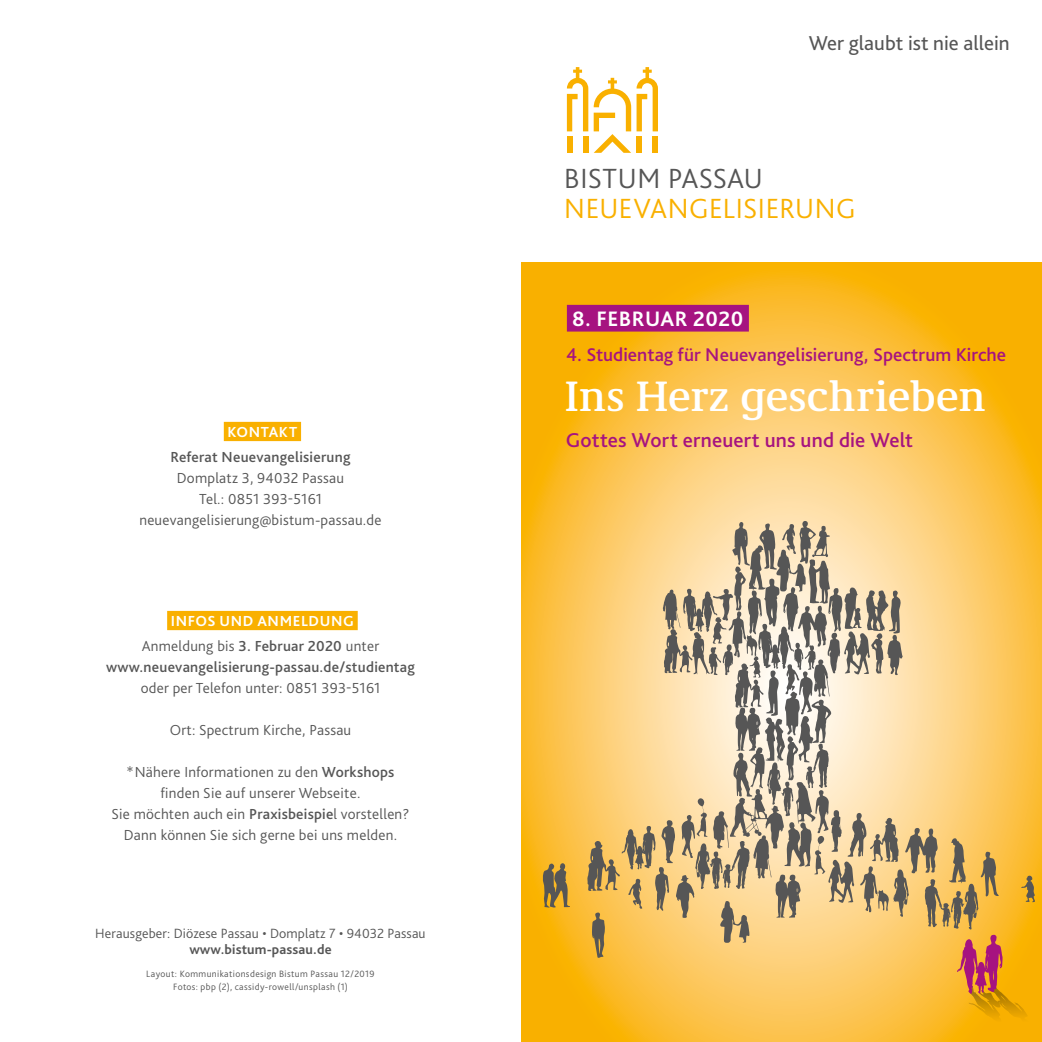
<style>
.page{position:relative;width:1042px;height:1042px;background:#fff}
.page>*{position:absolute;margin:0;border:0;box-sizing:border-box;transform-origin:0 0}
.Titel_BP-FlyTit{font:500 43.75px "Demos Next Pro";letter-spacing:-.005em;color:#fff}
.t1{font:300 29.05px "Bliss Pro";letter-spacing:.02em;color:#f9b000}
.t2{font:300 29.05px "Bliss Pro";letter-spacing:.01em;color:#565656}
.Markette_hinterlegt{font:700 21.88px "Bliss Pro";letter-spacing:.025em;color:#fff}
.Titel_BP-FlyTit-2{font:500 21px "Bliss Pro";letter-spacing:.005em;color:#a61380}
.t3{font:21px "Bliss Pro";color:#565656}
.Untertitel_BP-FlyTit{font:500 19.25px "Bliss Pro";color:#a61380}
.Fließtext_Kontakt{font:300 15.22px/21px "Bliss Pro";letter-spacing:.015em;color:#565656;text-align:center}
.Markette_Kontakt___F{font:300 15.22px "Bliss Pro";letter-spacing:.015em;color:#565656}
.Markette_Kontakt___F-2{font:500 15.22px "Bliss Pro";letter-spacing:.015em;color:#565656}
.Markette_Kontakt___F-3{font:700 15.22px "Bliss Pro";letter-spacing:.04em;color:#fff}
.Herausgeber___Flyer{font:300 14px "Bliss Pro";letter-spacing:.01em;color:#565656}
.Herausgeber___Flyer-2{font:700 14px "Bliss Pro";letter-spacing:.01em;color:#565656}
.Impressum___Flyer{font:300 9.62px/13.1px "Bliss Pro";letter-spacing:.04em;color:#565656;text-align:center}
.s1{font-weight:500}
</style>
<div class="page">
<svg style="left:521px;top:263px;width:521px;height:779px;background:#fbbe37"></svg>
<div style="left:567px;top:137px;width:5px;height:16px;background:#f9b000"></div>
<div style="left:583px;top:137px;width:5px;height:16px;background:#f9b000"></div>
<svg style="left:567px;top:67px;width:21px;height:64px"></svg>
<svg style="left:594px;top:67px;width:64px;height:86px"></svg>
<div style="left:567px;top:305px;width:182px;height:26px;background:#a61380"></div>
<svg style="left:542px;top:863px;width:28px;height:45px"></svg>
<svg style="left:587px;top:520px;width:449px;height:505px;background:#e2be7b"></svg>
<div style="left:224px;top:422px;width:77px;height:19px;background:#f9b000"></div>
<div style="left:167px;top:611px;width:191px;height:19px;background:#f9b000"></div>
<p class="Markette_Kontakt___F-3" style="left:227px;top:422px;width:71px">KONTAKT</p>
<p class="Markette_Kontakt___F-2" style="left:170px;top:447px;width:182px">Referat Neuevangelisierung</p>
<p class="Markette_Kontakt___F" style="left:177px;top:468px;width:169px">Domplatz 3, 94032 Passau</p>
<p class="Markette_Kontakt___F" style="left:199px;top:489px;width:124px">Tel.: 0851 393-5161</p>
<p class="Markette_Kontakt___F" style="left:139px;top:510px;width:244px">neuevangelisierung@bistum-passau.de</p>
<p class="Markette_Kontakt___F-3" style="left:171px;top:611px;width:185px">INFOS UND ANMELDUNG</p>
<p class="Fließtext_Kontakt" style="left:142px;top:635px;width:239px">Anmeldung bis <span class="s1">3. Februar 2020</span> unter</p>
<p class="Markette_Kontakt___F-2" style="left:106px;top:657px;width:310px">www.neuevangelisierung-passau.de/studientag</p>
<p class="Fließtext_Kontakt" style="left:141px;top:677px;width:241px">oder per Telefon unter: 0851 393-5161</p>
<p class="Fließtext_Kontakt" style="left:170px;top:719px;width:183px">Ort: Spectrum Kirche, Passau</p>
<p class="Fließtext_Kontakt" style="left:111px;top:761px;width:299px">*Nähere Informationen zu den <span class="s1">Workshops </span>finden Sie auf unserer Webseite.<br>Sie möchten auch ein <span class="s1">Praxisbeispie</span>l vorstellen?<br>Dann können Sie sich gerne bei uns melden.</p>
<p class="Herausgeber___Flyer" style="left:95px;top:924px;width:332px">Herausgeber: Diözese Passau • Domplatz 7 • 94032 Passau</p>
<p class="Herausgeber___Flyer-2" style="left:189px;top:941px;width:144px">www.bistum-passau.de</p>
<p class="Impressum___Flyer" style="left:146px;top:966px;width:230px">Layout: Kommunikationsdesign Bistum Passau 12/2019<br>Fotos: pbp (2), cassidy-rowell/unsplash (1)</p>
<p class="t3" style="left:809px;top:30px;width:202px">Wer glaubt ist nie allein</p>
<p class="t2" style="left:564px;top:160px;width:200px">BISTUM PASSAU</p>
<p class="t1" style="left:564px;top:190px;width:293px">NEUEVANGELISIERUNG</p>
<p class="Markette_hinterlegt" style="left:572px;top:305px;width:173px">8. FEBRUAR 2020</p>
<p class="Untertitel_BP-FlyTit" style="left:566px;top:343px;width:441px">4. Studientag für Neuevangelisierung, Spectrum Kirche</p>
<p class="Titel_BP-FlyTit" style="left:565px;top:367px;width:423px">Ins Herz geschrieben</p>
<p class="Titel_BP-FlyTit-2" style="left:566px;top:427px;width:349px">Gottes Wort erneuert uns und die Welt</p>
</div>
